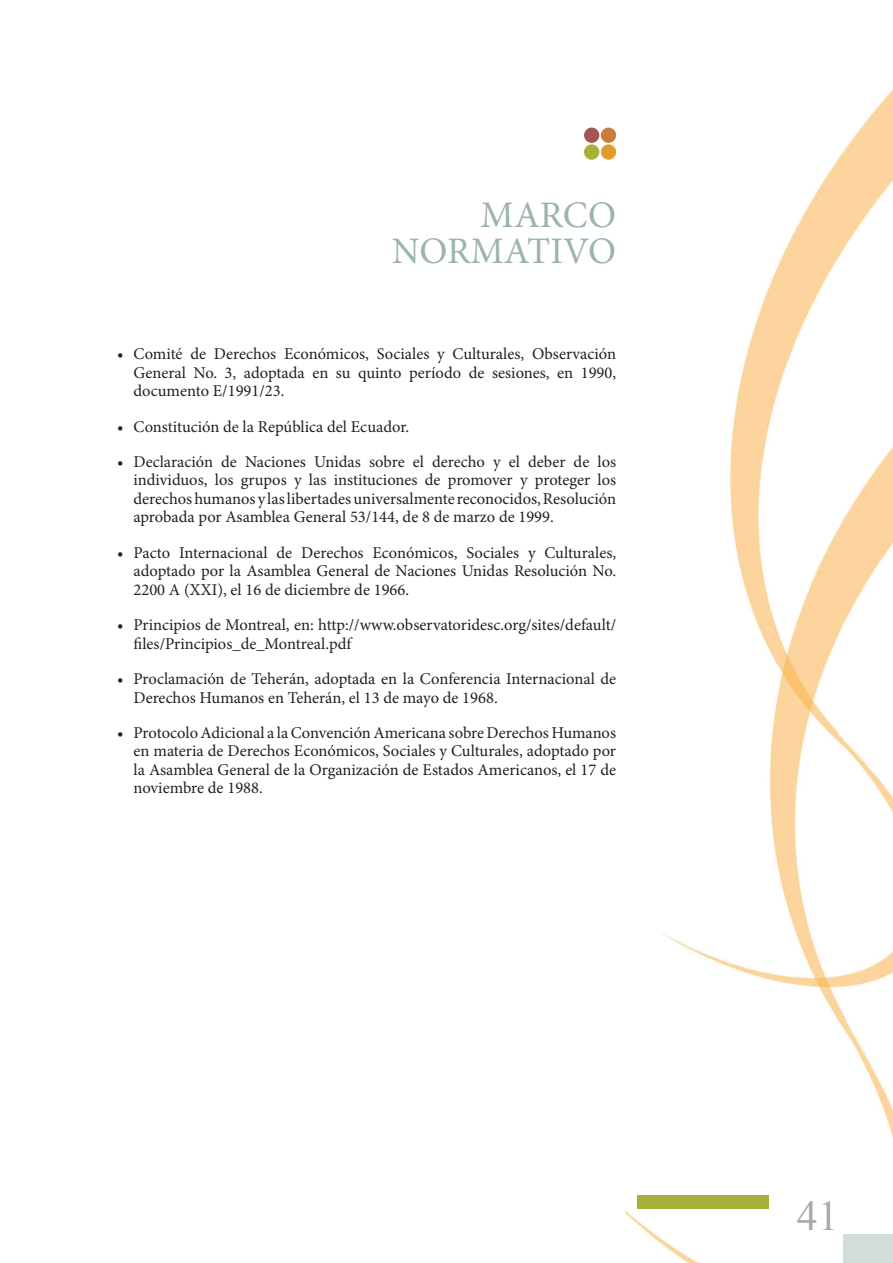
<style>
.page{position:relative;width:893px;height:1263px;background:#fff}
.page>*{position:absolute;margin:0;border:0;box-sizing:border-box;transform-origin:0 0}
.t1{font:42px "Times New Roman";color:#a8a9ad}
.t2{font:37.5px/36px "Minion Pro";color:#9db4ad;text-align:right}
.t3{font:16.5px/18.5px "Minion Pro";color:#231f20;text-align:justify}
</style>
<div class="page">
<img style="left:625px;top:89px;width:268px;height:1174px">
<div style="left:798px;top:1233px;width:95px;height:30px;background:#d2ddda"></div>
<div style="left:769px;top:1233px;width:73px;height:30px;background:#fff"></div>
<div style="left:584px;top:128px;width:15px;height:15px;background:#a55455;border-radius:50%"></div>
<div style="left:584px;top:144px;width:15px;height:16px;background:#a7b038;border-radius:50%"></div>
<div style="left:601px;top:128px;width:15px;height:15px;background:#cc7b3a;border-radius:50%"></div>
<div style="left:601px;top:144px;width:15px;height:16px;background:#e39a2d;border-radius:50%"></div>
<div style="left:637px;top:1195px;width:132px;height:14px;background:#a7b038"></div>
<h2 class="t2" style="left:392px;top:197px;width:226px">MARCO<br>NORMATIVO</h2>
<p class="t3" style="left:134px;top:345px;width:484px;text-indent:-16px">• Comité de Derechos Económicos, Sociales y Culturales, Observación General No. 3, adoptada en su quinto período de sesiones, en 1990, documento E/1991/23.</p>
<p class="t3" style="left:117px;top:417px;width:294px">• Constitución de la República del Ecuador.</p>
<p class="t3" style="left:134px;top:453px;width:484px;text-indent:-16px">• Declaración de Naciones Unidas sobre el derecho y el deber de los individuos, los grupos y las instituciones de promover y proteger los derechos humanos y las libertades universalmente reconocidos, Resolución aprobada por Asamblea General 53/144, de 8 de marzo de 1999.</p>
<p class="t3" style="left:134px;top:543px;width:484px;text-indent:-16px">• Pacto Internacional de Derechos Económicos, Sociales y Culturales, adoptado por la Asamblea General de Naciones Unidas Resolución No.<br>2200 A (XXI), el 16 de diciembre de 1966.</p>
<p class="t3" style="left:134px;top:616px;width:484px;text-indent:-16px">• Principios de Montreal, en: http://www.observatoridesc.org/sites/default/ files/Principios_de_Montreal.pdf</p>
<p class="t3" style="left:134px;top:670px;width:484px;text-indent:-16px">• Proclamación de Teherán, adoptada en la Conferencia Internacional de<br>Derechos Humanos en Teherán, el 13 de mayo de 1968.</p>
<p class="t3" style="left:134px;top:723px;width:484px;text-indent:-16px">• Protocolo Adicional a la Convención Americana sobre Derechos Humanos en materia de Derechos Económicos, Sociales y Culturales, adoptado por la Asamblea General de la Organización de Estados Americanos, el 17 de noviembre de 1988.</p>
<h1 class="t1" style="left:797px;top:1187px;width:43px">41</h1>
</div>
